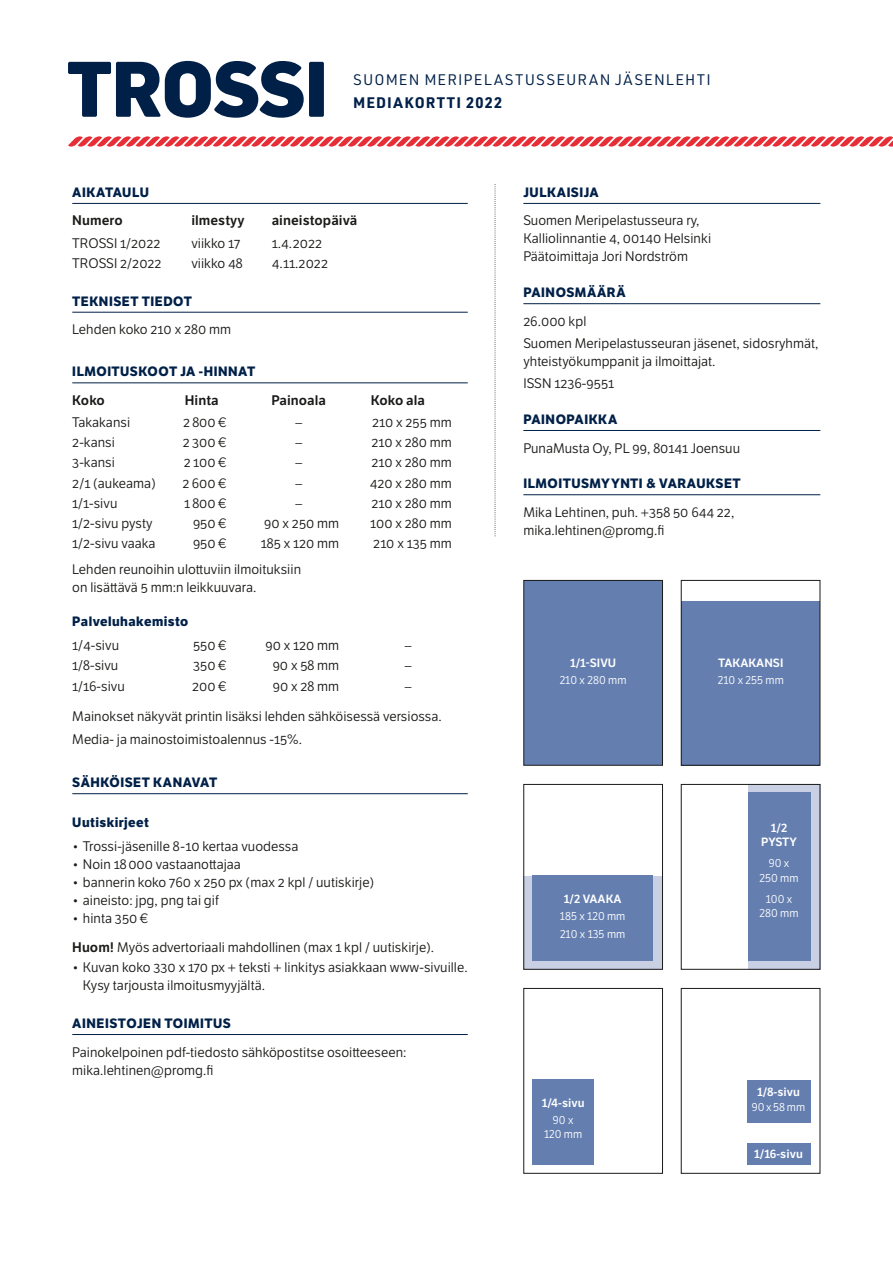
<style>
.page{position:relative;width:893px;height:1263px;background:#fff}
.page>*{position:absolute;margin:0;border:0;box-sizing:border-box;transform-origin:0 0}
.t1{font:15px "URWDIN";letter-spacing:.08em;color:#002048}
.t2{font:700 15px "URWDIN";letter-spacing:.085em;color:#002048}
.t3{font:13.5px/18px "LFT Etica";letter-spacing:.005em;color:#1a1a18}
.t4{font:13.5px "LFT Etica SB";letter-spacing:.005em;color:#1a1a18}
.t5{font:700 13.2px "LFT Etica";letter-spacing:.04em;color:#002048}
.t6{font:11.7px/14.5px "LFT Etica SB";letter-spacing:.005em;color:#fff;text-align:center}
.t7{font:11.25px/14.5px "LFT Etica";letter-spacing:.005em;color:#fff;text-align:center}
.s1{font-family:"LFT Etica SB"}
</style>
<div class="page">
<svg style="left:68px;top:136px;width:825px;height:11px"></svg>
<svg style="left:68px;top:61px;width:256px;height:57px"></svg>
<hr style="left:72px;top:203px;width:396px;height:1px;background:#002048">
<hr style="left:72px;top:312px;width:396px;height:1px;background:#002048">
<hr style="left:72px;top:383px;width:396px;height:1px;background:#002048">
<hr style="left:72px;top:793px;width:396px;height:1px;background:#002048">
<hr style="left:72px;top:1034px;width:396px;height:1px;background:#002048">
<hr style="left:523px;top:203px;width:297px;height:1px;background:#002048">
<hr style="left:523px;top:303px;width:297px;height:1px;background:#002048">
<hr style="left:523px;top:430px;width:297px;height:1px;background:#002048">
<hr style="left:523px;top:494px;width:297px;height:1px;background:#002048">
<div style="left:524px;top:580px;width:139px;height:185px;background:#647eb0"></div>
<div style="left:523px;top:580px;width:140px;height:186px;border:1px solid #1a1a18"></div>
<div style="left:681px;top:601px;width:139px;height:165px;background:#647eb0"></div>
<div style="left:681px;top:580px;width:139px;height:186px;border:1px solid #1a1a18"></div>
<div style="left:523px;top:876px;width:139px;height:94px;background:#c9d0e4"></div>
<div style="left:532px;top:876px;width:121px;height:85px;background:#647eb0"></div>
<div style="left:523px;top:784px;width:140px;height:186px;border:1px solid #1a1a18"></div>
<div style="left:748px;top:784px;width:72px;height:186px;background:#c9d0e4"></div>
<div style="left:748px;top:792px;width:62px;height:169px;background:#647eb0"></div>
<div style="left:681px;top:784px;width:139px;height:186px;border:1px solid #1a1a18"></div>
<div style="left:523px;top:988px;width:140px;height:186px;border:1px solid #1a1a18"></div>
<div style="left:532px;top:1080px;width:62px;height:85px;background:#647eb0"></div>
<div style="left:681px;top:988px;width:139px;height:186px;border:1px solid #1a1a18"></div>
<div style="left:747px;top:1080px;width:63px;height:43px;background:#647eb0"></div>
<div style="left:747px;top:1143px;width:63px;height:22px;background:#647eb0"></div>
<svg style="left:495px;top:186px;width:1px;height:351px"></svg>
<p class="t1" style="left:353px;top:70px;width:359px">SUOMEN MERIPELASTUSSEURAN JÄSENLEHTI</p>
<p class="t2" style="left:353px;top:92px;width:151px">MEDIAKORTTI 2022</p>
<p class="t5" style="left:72px;top:184px;width:78px">AIKATAULU</p>
<p class="t4" style="left:72px;top:213px;width:52px">Numero</p>
<p class="t4" style="left:191px;top:213px;width:55px">ilmestyy</p>
<p class="t4" style="left:272px;top:213px;width:87px">aineistopäivä</p>
<p class="t3" style="left:72px;top:234px;width:90px">TROSSI 1/2022</p>
<p class="t3" style="left:191px;top:234px;width:50px">viikko 17</p>
<p class="t3" style="left:272px;top:234px;width:52px">1.4.2022</p>
<p class="t3" style="left:72px;top:254px;width:91px">TROSSI 2/2022</p>
<p class="t3" style="left:191px;top:254px;width:53px">viikko 48</p>
<p class="t3" style="left:272px;top:254px;width:58px">4.11.2022</p>
<p class="t5" style="left:72px;top:293px;width:121px">TEKNISET TIEDOT</p>
<p class="t3" style="left:72px;top:321px;width:160px">Lehden koko 210 x 280 mm</p>
<p class="t5" style="left:72px;top:364px;width:184px">ILMOITUSKOOT JA -HINNAT</p>
<p class="t4" style="left:72px;top:392px;width:34px">Koko</p>
<p class="t4" style="left:185px;top:392px;width:35px">Hinta</p>
<p class="t4" style="left:271px;top:392px;width:56px">Painoala</p>
<p class="t4" style="left:371px;top:392px;width:56px">Koko ala</p>
<p class="t3" style="left:72px;top:414px;width:59px">Takakansi</p>
<p class="t3" style="left:183px;top:414px;width:45px">2 800 €</p>
<p class="t3" style="left:295px;top:414px;width:8px">–</p>
<p class="t3" style="left:372px;top:414px;width:81px">210 x 255 mm</p>
<p class="t3" style="left:72px;top:434px;width:44px">2-kansi</p>
<p class="t3" style="left:183px;top:434px;width:45px">2 300 €</p>
<p class="t3" style="left:295px;top:434px;width:8px">–</p>
<p class="t3" style="left:371px;top:434px;width:82px">210 x 280 mm</p>
<p class="t3" style="left:72px;top:454px;width:44px">3-kansi</p>
<p class="t3" style="left:184px;top:454px;width:44px">2 100 €</p>
<p class="t3" style="left:295px;top:454px;width:8px">–</p>
<p class="t3" style="left:371px;top:454px;width:82px">210 x 280 mm</p>
<p class="t3" style="left:72px;top:474px;width:85px">2/1 (aukeama)</p>
<p class="t3" style="left:182px;top:474px;width:46px">2 600 €</p>
<p class="t3" style="left:295px;top:474px;width:8px">–</p>
<p class="t3" style="left:370px;top:474px;width:84px">420 x 280 mm</p>
<p class="t3" style="left:72px;top:494px;width:47px">1/1-sivu</p>
<p class="t3" style="left:184px;top:494px;width:44px">1 800 €</p>
<p class="t3" style="left:295px;top:494px;width:8px">–</p>
<p class="t3" style="left:371px;top:494px;width:82px">210 x 280 mm</p>
<p class="t3" style="left:72px;top:514px;width:82px">1/2-sivu pysty</p>
<p class="t3" style="left:193px;top:514px;width:35px">950 €</p>
<p class="t3" style="left:264px;top:514px;width:77px">90 x 250 mm</p>
<p class="t3" style="left:370px;top:514px;width:83px">100 x 280 mm</p>
<p class="t3" style="left:72px;top:535px;width:85px">1/2-sivu vaaka</p>
<p class="t3" style="left:193px;top:535px;width:35px">950 €</p>
<p class="t3" style="left:261px;top:535px;width:80px">185 x 120 mm</p>
<p class="t3" style="left:373px;top:535px;width:80px">210 x 135 mm</p>
<p class="t3" style="left:72px;top:561px;width:230px">Lehden reunoihin ulottuviin ilmoituksiin on lisättävä 5 mm:n leikkuuvara.</p>
<p class="t5" style="left:72px;top:613px;width:118px">Palveluhakemisto</p>
<p class="t3" style="left:72px;top:637px;width:48px">1/4-sivu</p>
<p class="t3" style="left:193px;top:637px;width:35px">550 €</p>
<p class="t3" style="left:265px;top:637px;width:75px">90 x 120 mm</p>
<p class="t3" style="left:405px;top:637px;width:8px">–</p>
<p class="t3" style="left:72px;top:657px;width:48px">1/8-sivu</p>
<p class="t3" style="left:193px;top:657px;width:35px">350 €</p>
<p class="t3" style="left:273px;top:657px;width:68px">90 x 58 mm</p>
<p class="t3" style="left:405px;top:657px;width:8px">–</p>
<p class="t3" style="left:72px;top:677px;width:54px">1/16-sivu</p>
<p class="t3" style="left:192px;top:677px;width:36px">200 €</p>
<p class="t3" style="left:273px;top:677px;width:68px">90 x 28 mm</p>
<p class="t3" style="left:405px;top:677px;width:8px">–</p>
<p class="t3" style="left:72px;top:706px;width:371px;line-height:22.2px">Mainokset näkyvät printin lisäksi lehden sähköisessä versiossa.<br>Media- ja mainostoimistoalennus -15%.</p>
<p class="t5" style="left:72px;top:774px;width:146px">SÄHKÖISET KANAVAT</p>
<p class="t5" style="left:72px;top:814px;width:78px">Uutiskirjeet</p>
<p class="t3" style="left:72px;top:838px;width:228px">• Trossi-jäsenille 8-10 kertaa vuodessa</p>
<p class="t3" style="left:72px;top:856px;width:170px">• Noin 18000 vastaanottajaa</p>
<p class="t3" style="left:72px;top:874px;width:303px">• bannerin koko 760 x 250 px (max 2 kpl / uutiskirje)</p>
<p class="t3" style="left:72px;top:892px;width:148px">• aineisto: jpg, png tai gif</p>
<p class="t3" style="left:72px;top:905px;width:363px;line-height:28.7px">• hinta 350 €<br><span class="s1">Huom!</span> Myös advertoriaali mahdollinen (max 1 kpl / uutiskirje).</p>
<p class="t3" style="left:83px;top:959px;width:386px;text-indent:-11px">• Kuvan koko 330 x 170 px + teksti + linkitys asiakkaan www-sivuille.<br>Kysy tarjousta ilmoitusmyyjältä.</p>
<p class="t5" style="left:72px;top:1015px;width:160px">AINEISTOJEN TOIMITUS</p>
<p class="t3" style="left:72px;top:1043px;width:336px">Painokelpoinen pdf-tiedosto sähköpostitse osoitteeseen: mika.lehtinen@promg.fi</p>
<p class="t5" style="left:523px;top:184px;width:77px">JULKAISIJA</p>
<p class="t3" style="left:523px;top:212px;width:189px">Suomen Meripelastusseura ry,<br>Kalliolinnantie 4, 00140 Helsinki<br>Päätoimittaja Jori Nordström</p>
<p class="t5" style="left:523px;top:284px;width:104px">PAINOSMÄÄRÄ</p>
<p class="t3" style="left:523px;top:310px;width:296px;line-height:22.2px">26.000 kpl<br>Suomen Meripelastusseuran jäsenet, sidosryhmät,</p>
<p class="t3" style="left:523px;top:350px;width:194px;line-height:22.2px">yhteistyökumppanit ja ilmoittajat.<br>ISSN 1236-9551</p>
<p class="t5" style="left:523px;top:411px;width:95px">PAINOPAIKKA</p>
<p class="t3" style="left:523px;top:439px;width:218px">PunaMusta Oy, PL 99, 80141 Joensuu</p>
<p class="t5" style="left:523px;top:475px;width:219px">ILMOITUSMYYNTI &amp; VARAUKSET</p>
<p class="t3" style="left:523px;top:503px;width:212px">Mika Lehtinen, puh. +358 50 644 22, mika.lehtinen@promg.fi</p>
<p class="t6" style="left:570px;top:656px;width:48px">1/1-SIVU</p>
<p class="t7" style="left:560px;top:673px;width:68px">210 x 280 mm</p>
<p class="t6" style="left:564px;top:892px;width:59px">1/2 VAAKA</p>
<p class="t7" style="left:560px;top:908px;width:67px;line-height:17.1px;text-align:left">185 x 120 mm<br>210 x 135 mm</p>
<p class="t6" style="left:542px;top:1096px;width:44px">1/4-sivu</p>
<p class="t7" style="left:544px;top:1113px;width:40px">90 x<br>120 mm</p>
<p class="t6" style="left:718px;top:656px;width:67px">TAKAKANSI</p>
<p class="t7" style="left:718px;top:673px;width:67px">210 x 255 mm</p>
<p class="t6" style="left:761px;top:820px;width:37px">1/2<br>PYSTY</p>
<p class="t7" style="left:759px;top:856px;width:41px">90 x<br>250 mm</p>
<p class="t7" style="left:759px;top:892px;width:41px">100 x<br>280 mm</p>
<p class="t6" style="left:757px;top:1085px;width:45px">1/8-sivu</p>
<p class="t7" style="left:752px;top:1100px;width:55px">90 x 58 mm</p>
<p class="t6" style="left:754px;top:1146px;width:50px">1/16-sivu</p>
</div>
